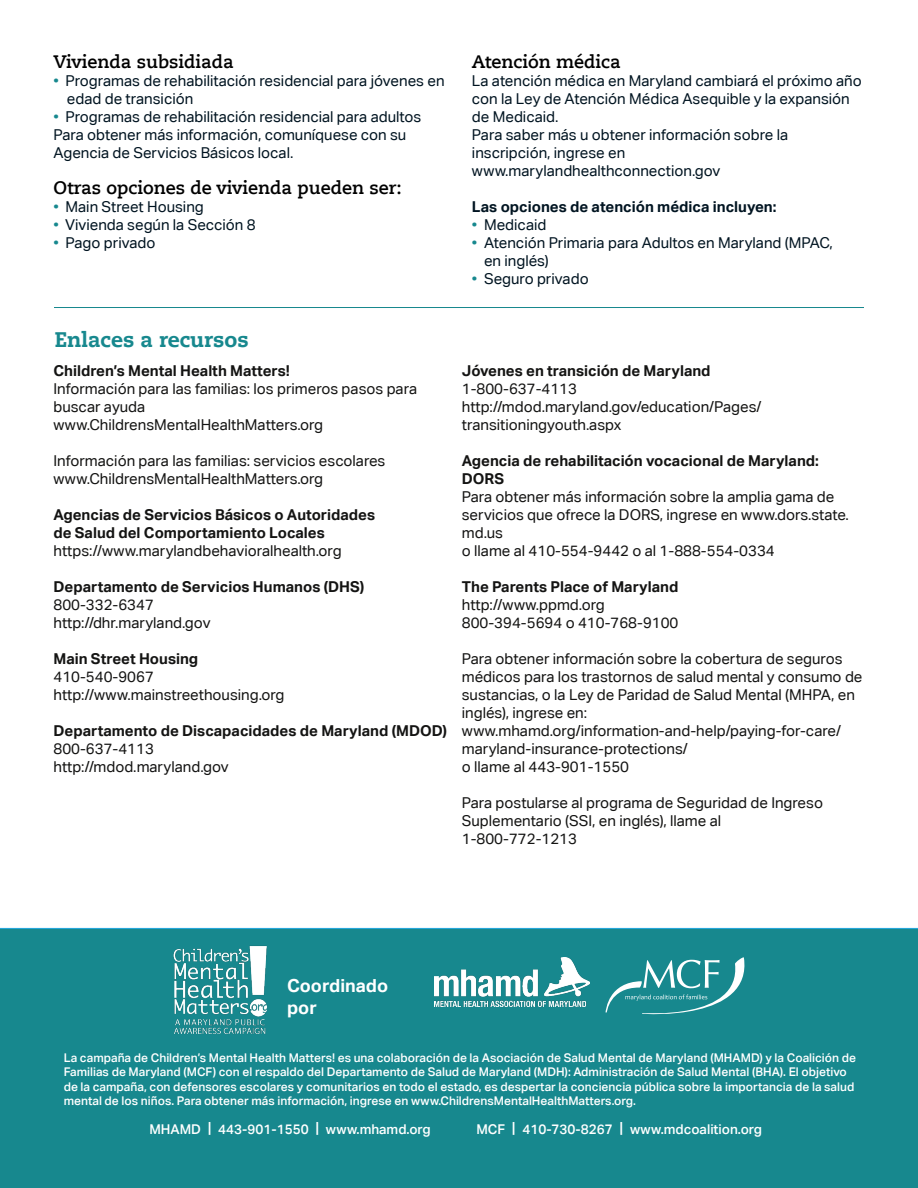
<style>
.page{position:relative;width:918px;height:1188px;background:#fff}
.page>*{position:absolute;margin:0;border:0;box-sizing:border-box;transform-origin:0 0}
.t1{font:800 21px "Caecilia LT Pro 85";color:#17888e}
.t2{font:700 18px "Caecilia LT Pro 75";color:#000}
.t3{font:700 18px/21.6px "Aktiv Grotesk Corp";color:#fff}
.t4{font:15px/18px "Aktiv Grotesk Corp";color:#141413}
.t5{font:15px/18px "Aktiv Grotesk Corp";color:#001421}
.t6{font:700 15px/18px "Aktiv Grotesk Corp";color:#141413}
.t7{font:700 15px "Aktiv Grotesk Corp";color:#001421}
.t8{font:500 13.5px "Aktiv Grotesk Corp";color:#fff}
.t9{font:500 12px/14.4px "Aktiv Grotesk Corp";color:#fff}
.s1{color:#17888e}
.s2{font-size:15px}
</style>
<div class="page">
<div style="left:0;top:929px;width:918px;height:259px;background:#17888e"></div>
<hr style="left:54px;top:307px;width:810px;height:1px;background:#17888e">
<hr style="left:0;top:928px;width:918px;height:1px;background:#27aae1">
<svg style="left:606px;top:957px;width:139px;height:58px"></svg>
<img style="left:435px;top:957px;width:155px;height:49px">
<img style="left:173px;top:946px;width:94px;height:88px">
<p class="t2" style="left:53px;top:49px;width:182px">Vivienda subsidiada</p>
<p class="t5" style="left:67px;top:71px;width:379px;text-indent:-14px"><span class="s1">•</span> Programas de rehabilitación residencial para jóvenes en edad de transición</p>
<p class="t5" style="left:53px;top:107px;width:369px"><span class="s1">•</span> Programas de rehabilitación residencial para adultos</p>
<p class="t5" style="left:53px;top:125px;width:354px">Para obtener más información, comuníquese con su<br>Agencia de Servicios Básicos local.</p>
<p class="t2" style="left:53px;top:175px;width:350px">Otras opciones de vivienda pueden ser:</p>
<p class="t5" style="left:53px;top:197px;width:152px"><span class="s1">•</span> Main Street Housing</p>
<p class="t5" style="left:53px;top:215px;width:204px"><span class="s1">•</span> Vivienda según la Sección 8</p>
<p class="t5" style="left:53px;top:233px;width:104px"><span class="s1">•</span> Pago privado</p>
<p class="t2" style="left:472px;top:49px;width:150px">Atención médica</p>
<p class="t5" style="left:472px;top:71px;width:391px">La atención médica en Maryland cambiará el próximo año con la Ley de Atención Médica Asequible y la expansión de Medicaid.</p>
<p class="t5" style="left:472px;top:125px;width:318px">Para saber más u obtener información sobre la inscripción, ingrese en</p>
<p class="t5" style="left:472px;top:161px;width:250px">www.marylandhealthconnection.gov</p>
<p class="t7" style="left:472px;top:197px;width:306px">Las opciones de atención médica incluyen:</p>
<p class="t5" style="left:472px;top:215px;width:76px"><span class="s1">•</span> Medicaid</p>
<p class="t5" style="left:484px;top:233px;width:350px;text-indent:-12px"><span class="s1">•</span> Atención Primaria para Adultos en Maryland (MPAC, en inglés)</p>
<p class="t5" style="left:472px;top:269px;width:118px"><span class="s1">•</span> Seguro privado</p>
<p class="t1" style="left:55px;top:325px;width:195px">Enlaces a recursos</p>
<p class="t6" style="left:53px;top:362px;width:238px">Children’s Mental Health Matters!</p>
<p class="t4" style="left:53px;top:380px;width:365px">Información para las familias: los primeros pasos para buscar ayuda</p>
<p class="t4" style="left:53px;top:416px;width:271px">www.ChildrensMentalHealthMatters.org</p>
<p class="t4" style="left:53px;top:452px;width:334px">Información para las familias: servicios escolares</p>
<p class="t4" style="left:53px;top:470px;width:271px">www.ChildrensMentalHealthMatters.org</p>
<p class="t6" style="left:53px;top:506px;width:323px">Agencias de Servicios Básicos o Autoridades de Salud del Comportamiento Locales</p>
<p class="t4" style="left:53px;top:542px;width:290px">https://www.marylandbehavioralhealth.org</p>
<p class="t6" style="left:53px;top:578px;width:312px">Departamento de Servicios Humanos (DHS)</p>
<p class="t4" style="left:53px;top:596px;width:102px">800-332-6347</p>
<p class="t4" style="left:53px;top:614px;width:159px">http://dhr.maryland.gov</p>
<p class="t6" style="left:53px;top:650px;width:146px">Main Street Housing</p>
<p class="t4" style="left:53px;top:668px;width:102px">410-540-9067</p>
<p class="t4" style="left:53px;top:686px;width:233px">http://www.mainstreethousing.org</p>
<p class="t6" style="left:53px;top:722px;width:395px">Departamento de Discapacidades de Maryland (MDOD)</p>
<p class="t4" style="left:53px;top:740px;width:102px">800-637-4113</p>
<p class="t4" style="left:53px;top:758px;width:177px">http://mdod.maryland.gov</p>
<p class="t6" style="left:462px;top:362px;width:250px">Jóvenes en transición de Maryland</p>
<p class="t4" style="left:462px;top:380px;width:117px">1-800-637-4113</p>
<p class="t4" style="left:462px;top:398px;width:301px">http://mdod.maryland.gov/education/Pages/ transitioningyouth.aspx</p>
<p class="t6" style="left:462px;top:452px;width:359px">Agencia de rehabilitación vocacional de Maryland:<br>DORS</p>
<p class="t4" style="left:462px;top:488px;width:389px">Para obtener más información sobre la amplia gama de servicios que ofrece la DORS, ingrese en www.dors.state. md.us<br>o llame al 410-554-9442 o al 1-888-554-0334</p>
<p class="t6" style="left:462px;top:578px;width:218px">The Parents Place of Maryland</p>
<p class="t4" style="left:462px;top:596px;width:144px">http://www.ppmd.org</p>
<p class="t4" style="left:462px;top:614px;width:218px">800-394-5694 o 410-768-9100</p>
<p class="t4" style="left:462px;top:650px;width:402px">Para obtener información sobre la cobertura de seguros médicos para los trastornos de salud mental y consumo de sustancias, o la Ley de Paridad de Salud Mental (MHPA, en inglés), ingrese en:</p>
<p class="t4" style="left:462px;top:722px;width:381px">www.mhamd.org/information-and-help/paying-for-care/ maryland-insurance-protections/</p>
<p class="t4" style="left:462px;top:758px;width:169px">o llame al 443-901-1550</p>
<p class="t4" style="left:462px;top:794px;width:363px">Para postularse al programa de Seguridad de Ingreso<br>Suplementario (SSI, en inglés), llame al</p>
<p class="t4" style="left:462px;top:830px;width:117px">1-800-772-1213</p>
<p class="t3" style="left:287px;top:975px;width:103px">Coordinado por</p>
<p class="t9" style="left:64px;top:1050px;width:794px">La campaña de Children’s Mental Health Matters! es una colaboración de la Asociación de Salud Mental de Maryland (MHAMD) y la Coalición de Familias de Maryland (MCF) con el respaldo del Departamento de Salud de Maryland (MDH): Administración de Salud Mental (BHA). El objetivo de la campaña, con defensores escolares y comunitarios en todo el estado, es despertar la conciencia pública sobre la importancia de la salud mental de los niños. Para obtener más información, ingrese en www.ChildrensMentalHealthMatters.org.</p>
<p class="t8" style="left:149px;top:1121px;width:283px">MHAMD <span class="s2">|</span> 443-901-1550 <span class="s2">|</span> www.mhamd.org</p>
<p class="t8" style="left:476px;top:1121px;width:287px">MCF <span class="s2">|</span> 410-730-8267 <span class="s2">|</span> www.mdcoalition.org</p>
</div>
